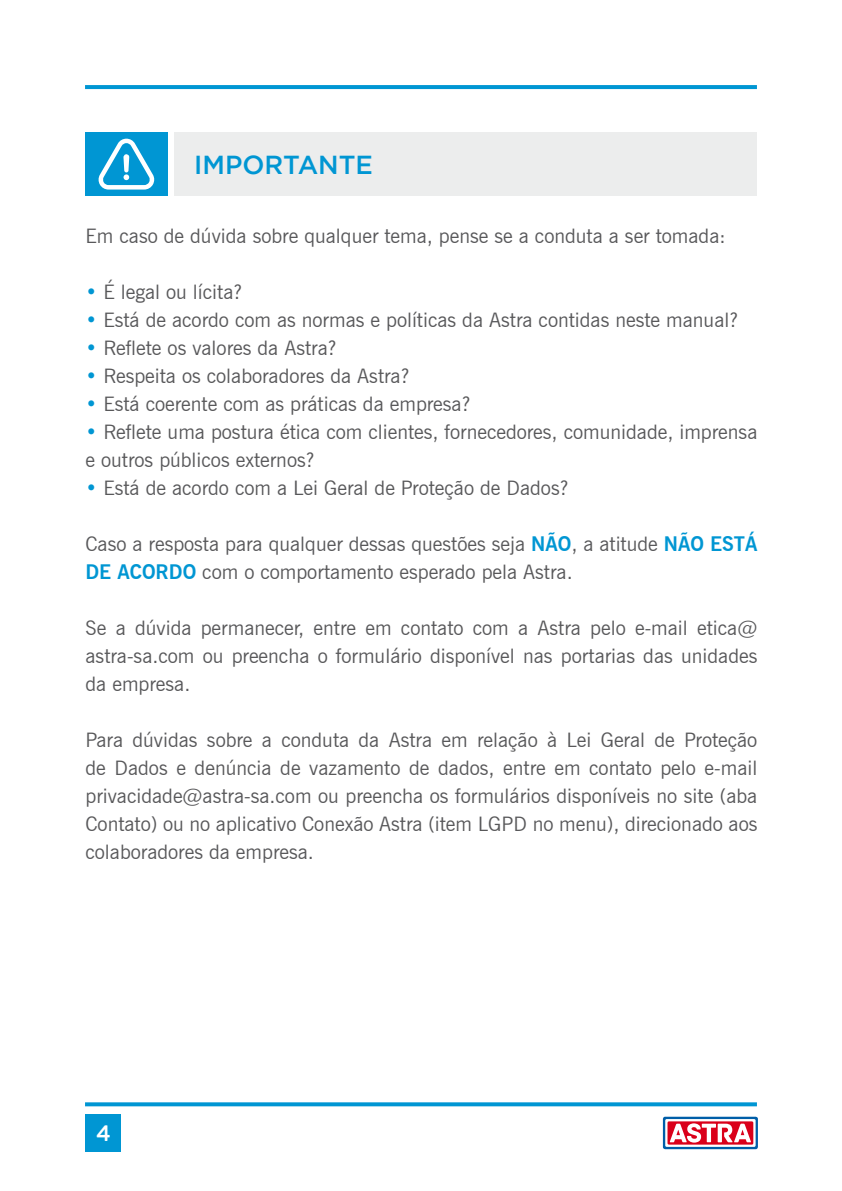
<style>
.page{position:relative;width:842px;height:1191px;background:#fff}
.page>*{position:absolute;margin:0;border:0;box-sizing:border-box;transform-origin:0 0}
.t1{font:500 26px "Gotham";color:#0096d3}
.t2{font:700 22px "Panton";color:#fff}
.t3{font:20px/28px "News Gothic BT";color:#58585a}
.s1{color:#0096d3}
.s2{font-weight:700;color:#0096d3}
</style>
<div class="page">
<svg style="left:85px;top:85px;width:672px;height:4px;background:#0497d3"></svg>
<svg style="left:85px;top:1102px;width:672px;height:4px;background:#159ed6"></svg>
<div style="left:86px;top:1114px;width:35px;height:37px;background:#0096d3"></div>
<div style="left:85px;top:132px;width:83px;height:64px;background:#0096d3"></div>
<div style="left:174px;top:132px;width:583px;height:64px;background:#eceded"></div>
<svg style="left:98px;top:139px;width:57px;height:50px"></svg>
<svg style="left:662px;top:1116px;width:96px;height:34px"></svg>
<h1 class="t1" style="left:194px;top:150px;width:180px">IMPORTANTE</h1>
<p class="t3" style="left:86px;top:222px;width:642px">Em caso de dúvida sobre qualquer tema, pense se a conduta a ser tomada:</p>
<p class="t3" style="left:86px;top:278px;width:158px"><span class="s1">•</span> É legal ou lícita?</p>
<p class="t3" style="left:86px;top:306px;width:654px"><span class="s1">•</span> Está de acordo com as normas e políticas da Astra contidas neste manual?</p>
<p class="t3" style="left:86px;top:334px;width:253px"><span class="s1">•</span> Reflete os valores da Astra?</p>
<p class="t3" style="left:86px;top:362px;width:325px"><span class="s1">•</span> Respeita os colaboradores da Astra?</p>
<p class="t3" style="left:86px;top:390px;width:386px"><span class="s1">•</span> Está coerente com as práticas da empresa?</p>
<p class="t3" style="left:86px;top:418px;width:673px"><span class="s1">•</span> Reflete uma postura ética com clientes, fornecedores, comunidade, imprensa e outros públicos externos?</p>
<p class="t3" style="left:86px;top:474px;width:484px"><span class="s1">•</span> Está de acordo com a Lei Geral de Proteção de Dados?</p>
<p class="t3" style="left:86px;top:530px;width:673px">Caso a resposta para qualquer dessas questões seja <span class="s2">NÃO</span>, a atitude <span class="s2">NÃO ESTÁ<br>DE ACORDO</span> com o comportamento esperado pela Astra.</p>
<p class="t3" style="left:86px;top:614px;width:673px;text-align:justify">Se a dúvida permanecer, entre em contato com a Astra pelo e-mail etica@ astra-sa.com ou preencha o formulário disponível nas portarias das unidades da empresa.</p>
<p class="t3" style="left:86px;top:726px;width:673px;text-align:justify">Para dúvidas sobre a conduta da Astra em relação à Lei Geral de Proteção de Dados e denúncia de vazamento de dados, entre em contato pelo e-mail privacidade@astra-sa.com ou preencha os formulários disponíveis no site (aba Contato) ou no aplicativo Conexão Astra (item LGPD no menu), direcionado aos colaboradores da empresa.</p>
<p class="t2" style="left:96px;top:1120px;width:15px">4</p>
</div>
